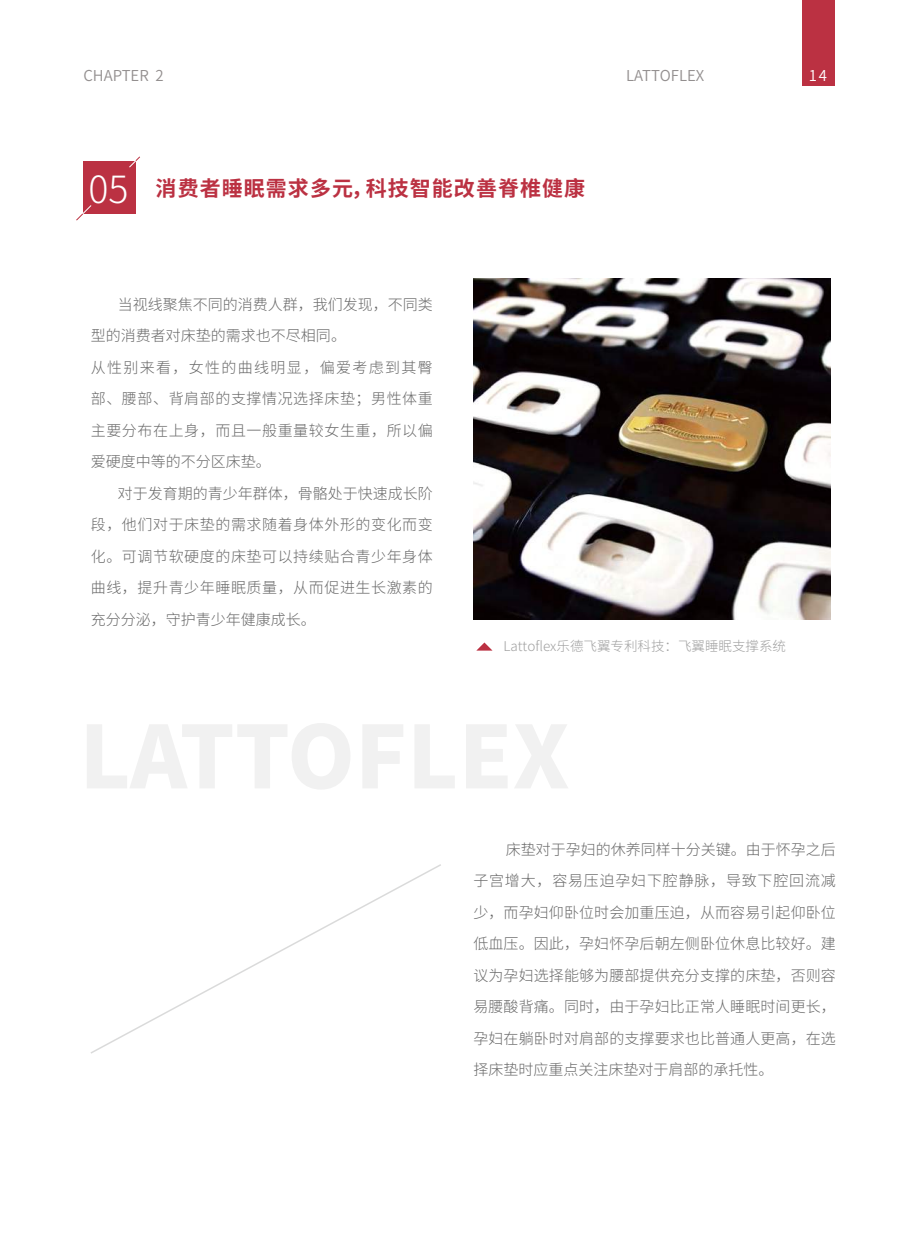
<style>
.page{position:relative;width:919px;height:1238px;background:#fff}
.page>*{position:absolute;margin:0;border:0;box-sizing:border-box;transform-origin:0 0}
.t1{font:300 37.5px "Source Han Sans CN";color:#fff}
.t2{font:700 21px "Source Han Sans CN";letter-spacing:.05em;color:#bb3142}
.t3{font:300 15px/31.5px "Source Han Sans CN";letter-spacing:.005em;color:#686868;text-align:justify}
.t4{font:300 15px/31.5px "Source Han Sans CN";letter-spacing:.035em;color:#686868}
.t5{font:15px "Source Han Sans CN";color:#938f8f}
.t6{font:15px "Source Han Sans CN";color:#fff}
.t7{font:300 13.5px "Source Han Sans CN";color:#a0a0a0}
</style>
<div class="page">
<div style="left:801px;top:0;width:33px;height:86px;background:#bb3142"></div>
<div style="left:83px;top:161px;width:53px;height:52px;background:#bb3142"></div>
<svg style="left:129px;top:156px;width:11px;height:12px"></svg>
<svg style="left:76px;top:205px;width:16px;height:16px"></svg>
<img style="left:473px;top:278px;width:357px;height:341px">
<svg style="left:90px;top:864px;width:351px;height:189px"></svg>
<svg style="left:477px;top:642px;width:15px;height:8px"></svg>
<p class="t5" style="left:83px;top:67px;width:82px">CHAPTER 2</p>
<p class="t5" style="left:626px;top:67px;width:80px">LATTOFLEX</p>
<p class="t6" style="left:808px;top:67px;width:19px">14</p>
<h1 class="t1" style="left:89px;top:168px;width:42px">05</h1>
<h2 class="t2" style="left:156px;top:176px;width:431px">消费者睡眠需求多元，科技智能改善脊椎健康</h2>
<p class="t4" style="left:91px;top:288px;width:343px;text-indent:27px">当视线聚焦不同的消费人群，我们发现，不同类型的消费者对床垫的需求也不尽相同。<br>从性别来看，女性的曲线明显，偏爱考虑到其臀部、腰部、背肩部的支撑情况选择床垫；男性体重主要分布在上身，而且一般重量较女生重，所以偏爱硬度中等的不分区床垫。</p>
<p class="t3" style="left:91px;top:477px;width:343px;text-indent:27px">对于发育期的青少年群体，骨骼处于快速成长阶段，他们对于床垫的需求随着身体外形的变化而变化。可调节软硬度的床垫可以持续贴合青少年身体曲线，提升青少年睡眠质量，从而促进生长激素的充分分泌，守护青少年健康成长。</p>
<p class="t7" style="left:503px;top:638px;width:284px">Lattoflex乐德飞翼专利科技：飞翼睡眠支撑系统</p>
<p class="t3" style="left:473px;top:833px;width:364px;text-indent:32px">床垫对于孕妇的休养同样十分关键。由于怀孕之后子宫增大，容易压迫孕妇下腔静脉，导致下腔回流减少，而孕妇仰卧位时会加重压迫，从而容易引起仰卧位低血压。因此，孕妇怀孕后朝左侧卧位休息比较好。建议为孕妇选择能够为腰部提供充分支撑的床垫，否则容易腰酸背痛。同时，由于孕妇比正常人睡眠时间更长，孕妇在躺卧时对肩部的支撑要求也比普通人更高，在选择床垫时应重点关注床垫对于肩部的承托性。</p>
</div>
